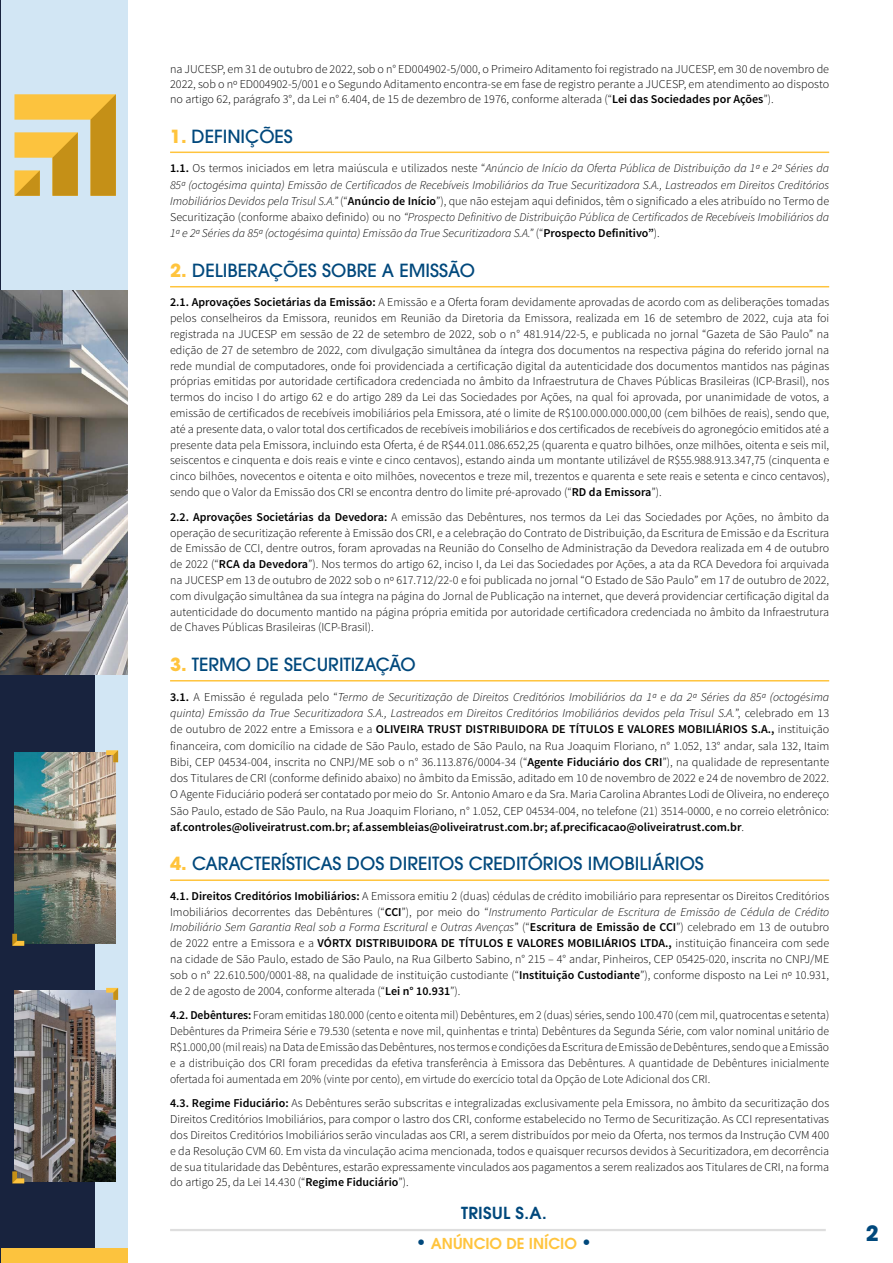
<style>
.page{position:relative;width:893px;height:1263px;background:#fff}
.page>*{position:absolute;margin:0;border:0;box-sizing:border-box;transform-origin:0 0}
.t1{font:700 21px "ITC Avant Garde Pro";color:#00487c}
.t2{font:500 18px "ITC Avant Garde Pro";color:#00487c}
.t3{font:600 16.5px "ITC Avant Garde Pro";letter-spacing:.02em;color:#00487c}
.t4{font:600 15px "ITC Avant Garde Pro";color:#ffc43d}
.t5{font:300 12px/15.8px "Source Sans Pro";color:#000;text-align:justify}
.t6{font:italic 300 12px/16.2px "Source Sans Pro";color:#000;text-align:justify}
.s1{font-weight:600}
.s2{font-weight:700;color:#ffc43d}
.s3{font-weight:600;font-style:normal}
.s4{font-style:normal}
.s5{font-style:italic}
.s6{font-size:18px;color:#00487c}
</style>
<div class="page">
<hr style="left:170px;top:1229px;width:656px;height:2px;background:#ccc">
<div style="left:1px;top:0;width:127px;height:1263px;background:#d2e6f4"></div>
<div style="left:1px;top:0;width:94px;height:1263px;background:#18233e"></div>
<div style="left:1px;top:0;width:127px;height:290px;background:#d2e6f4"></div>
<img style="left:1px;top:290px;width:127px;height:385px">
<div style="left:1px;top:1249px;width:127px;height:14px;background:#fcc33e"></div>
<img style="left:15px;top:752px;width:101px;height:191px">
<svg style="left:106px;top:750px;width:12px;height:12px"></svg>
<svg style="left:12px;top:934px;width:12px;height:12px"></svg>
<img style="left:15px;top:990px;width:101px;height:191px">
<svg style="left:106px;top:988px;width:12px;height:12px"></svg>
<svg style="left:12px;top:1171px;width:12px;height:12px"></svg>
<svg style="left:14px;top:94px;width:102px;height:102px"></svg>
<hr style="left:170px;top:152px;width:659px;height:1px;background:#ffc43d">
<hr style="left:170px;top:286px;width:659px;height:1px;background:#ffc43d">
<hr style="left:170px;top:680px;width:659px;height:1px;background:#ffc43d">
<hr style="left:170px;top:879px;width:659px;height:2px;background:#ffc43d">
<p class="t5" style="left:170px;top:61px;width:661px;line-height:15px">na JUCESP, em 31 de outubro de 2022, sob o n° ED004902-5/000, o Primeiro Aditamento foi registrado na JUCESP, em 30 de novembro de 2022, sob o nº ED004902-5/001 e o Segundo Aditamento encontra-se em fase de registro perante a JUCESP, em atendimento ao disposto no artigo 62, parágrafo 3°, da Lei n° 6.404, de 15 de dezembro de 1976, conforme alterada (“<span class="s1">Lei das Sociedades por Ações</span>”).</p>
<h2 class="t2" style="left:170px;top:124px;width:124px"><span class="s2">1.</span> DEFINIÇÕES</h2>
<p class="t6" style="left:170px;top:160px;width:661px"><span class="s3">1.1.</span> <span class="s4">Os termos iniciados em letra maiúscula e utilizados neste “</span>Anúncio de Início da Oferta Pública de Distribuição da 1ª e 2ª Séries da 85ª (octogésima quinta) Emissão de Certificados de Recebíveis Imobiliários da True Securitizadora S.A., Lastreados em Direitos Creditórios Imobiliários Devidos pela Trisul S.A.” <span class="s4">(“</span><span class="s3">Anúncio de Início</span><span class="s4">”), que não estejam aqui definidos, têm o significado a eles atribuído no Termo de Securitização (conforme abaixo definido) ou no</span> “Prospecto Definitivo de Distribuição Pública de Certificados de Recebíveis Imobiliários da 1ª e 2ª Séries da 85ª (octogésima quinta) Emissão da True Securitizadora S.A.” <span class="s4">(“</span><span class="s3">Prospecto Definitivo”</span><span class="s4">).</span></p>
<h2 class="t2" style="left:170px;top:259px;width:306px"><span class="s2">2.</span> DELIBERAÇÕES SOBRE A EMISSÃO</h2>
<p class="t5" style="left:170px;top:294px;width:661px"><span class="s1">2.1. Aprovações Societárias da Emissão:</span> A Emissão e a Oferta foram devidamente aprovadas de acordo com as deliberações tomadas pelos conselheiros da Emissora, reunidos em Reunião da Diretoria da Emissora, realizada em 16 de setembro de 2022, cuja ata foi registrada na JUCESP em sessão de 22 de setembro de 2022, sob o n° 481.914/22-5, e publicada no jornal “Gazeta de São Paulo” na edição de 27 de setembro de 2022, com divulgação simultânea da íntegra dos documentos na respectiva página do referido jornal na rede mundial de computadores, onde foi providenciada a certificação digital da autenticidade dos documentos mantidos nas páginas próprias emitidas por autoridade certificadora credenciada no âmbito da Infraestrutura de Chaves Públicas Brasileiras (ICP-Brasil), nos termos do inciso I do artigo 62 e do artigo 289 da Lei das Sociedades por Ações, na qual foi aprovada, por unanimidade de votos, a emissão de certificados de recebíveis imobiliários pela Emissora, até o limite de R$100.000.000.000,00 (cem bilhões de reais), sendo que, até a presente data, o valor total dos certificados de recebíveis imobiliários e dos certificados de recebíveis do agronegócio emitidos até a presente data pela Emissora, incluindo esta Oferta, é de R$44.011.086.652,25 (quarenta e quatro bilhões, onze milhões, oitenta e seis mil, seiscentos e cinquenta e dois reais e vinte e cinco centavos), estando ainda um montante utilizável de R$55.988.913.347,75 (cinquenta e cinco bilhões, novecentos e oitenta e oito milhões, novecentos e treze mil, trezentos e quarenta e sete reais e setenta e cinco centavos), sendo que o Valor da Emissão dos CRI se encontra dentro do limite pré-aprovado (“<span class="s1">RD da Emissora</span>”).</p>
<p class="t5" style="left:170px;top:509px;width:661px"><span class="s1">2.2. Aprovações Societárias da Devedora:</span> A emissão das Debêntures, nos termos da Lei das Sociedades por Ações, no âmbito da operação de securitização referente à Emissão dos CRI, e a celebração do Contrato de Distribuição, da Escritura de Emissão e da Escritura de Emissão de CCI, dentre outros, foram aprovadas na Reunião do Conselho de Administração da Devedora realizada em 4 de outubro de 2022 (“<span class="s1">RCA da Devedora</span>”). Nos termos do artigo 62, inciso I, da Lei das Sociedades por Ações, a ata da RCA Devedora foi arquivada na JUCESP em 13 de outubro de 2022 sob o nº 617.712/22-0 e foi publicada no jornal “O Estado de São Paulo” em 17 de outubro de 2022, com divulgação simultânea da sua íntegra na página do Jornal de Publicação na internet, que deverá providenciar certificação digital da autenticidade do documento mantido na página própria emitida por autoridade certificadora credenciada no âmbito da Infraestrutura de Chaves Públicas Brasileiras (ICP-Brasil).</p>
<h2 class="t2" style="left:170px;top:653px;width:247px"><span class="s2">3.</span> TERMO DE SECURITIZAÇÃO</h2>
<p class="t5" style="left:170px;top:689px;width:661px;line-height:16.2px"><span class="s1">3.1.</span> A Emissão é regulada pelo “<span class="s5">Termo de Securitização de Direitos Creditórios Imobiliários da 1ª e da 2ª Séries da 85ª (octogésima quinta) Emissão da True Securitizadora S.A., Lastreados em Direitos Creditórios Imobiliários devidos pela Trisul S.A.</span>”, celebrado em 13 de outubro de 2022 entre a Emissora e a <span class="s1">OLIVEIRA TRUST DISTRIBUIDORA DE TÍTULOS E VALORES MOBILIÁRIOS S.A.,</span> instituição financeira, com domicílio na cidade de São Paulo, estado de São Paulo, na Rua Joaquim Floriano, n° 1.052, 13° andar, sala 132, Itaim Bibi, CEP 04534-004, inscrita no CNPJ/ME sob o n° 36.113.876/0004-34 (“<span class="s1">Agente Fiduciário dos CRI</span>”), na qualidade de representante dos Titulares de CRI (conforme definido abaixo) no âmbito da Emissão, aditado em 10 de novembro de 2022 e 24 de novembro de 2022.<br>O Agente Fiduciário poderá ser contatado por meio do Sr. Antonio Amaro e da Sra. Maria Carolina Abrantes Lodi de Oliveira, no endereço São Paulo, estado de São Paulo, na Rua Joaquim Floriano, n° 1.052, CEP 04534-004, no telefone (21) 3514-0000, e no correio eletrônico: <span class="s1">af.controles@oliveiratrust.com.br; af.assembleias@oliveiratrust.com.br; af.precificacao@oliveiratrust.com.br</span>.</p>
<h2 class="t2" style="left:170px;top:852px;width:535px"><span class="s2">4.</span> CARACTERÍSTICAS DOS DIREITOS CREDITÓRIOS IMOBILIÁRIOS</h2>
<p class="t5" style="left:170px;top:888px;width:661px"><span class="s1">4.1. Direitos Creditórios Imobiliários:</span> A Emissora emitiu 2 (duas) cédulas de crédito imobiliário para representar os Direitos Creditórios Imobiliários decorrentes das Debêntures (“<span class="s1">CCI</span>”), por meio do “<span class="s5">Instrumento Particular de Escritura de Emissão de Cédula de Crédito Imobiliário Sem Garantia Real sob a Forma Escritural e Outras Avenças</span>” (“<span class="s1">Escritura de Emissão de CCI</span>”) celebrado em 13 de outubro de 2022 entre a Emissora e a <span class="s1">VÓRTX DISTRIBUIDORA DE TÍTULOS E VALORES MOBILIÁRIOS LTDA.,</span> instituição financeira com sede na cidade de São Paulo, estado de São Paulo, na Rua Gilberto Sabino, n° 215 – 4° andar, Pinheiros, CEP 05425-020, inscrita no CNPJ/ME sob o n° 22.610.500/0001-88, na qualidade de instituição custodiante (“<span class="s1">Instituição Custodiante</span>”), conforme disposto na Lei nº 10.931, de 2 de agosto de 2004, conforme alterada (“<span class="s1">Lei n° 10.931</span>”).</p>
<p class="t5" style="left:170px;top:1007px;width:661px"><span class="s1">4.2. Debêntures:</span> Foram emitidas 180.000 (cento e oitenta mil) Debêntures, em 2 (duas) séries, sendo 100.470 (cem mil, quatrocentas e setenta)<br>Debêntures da Primeira Série e 79.530 (setenta e nove mil, quinhentas e trinta) Debêntures da Segunda Série, com valor nominal unitário de R$1.000,00 (mil reais) na Data de Emissão das Debêntures, nos termos e condições da Escritura de Emissão de Debêntures, sendo que a Emissão e a distribuição dos CRI foram precedidas da efetiva transferência à Emissora das Debêntures. A quantidade de Debêntures inicialmente ofertada foi aumentada em 20% (vinte por cento), em virtude do exercício total da Opção de Lote Adicional dos CRI.</p>
<p class="t5" style="left:170px;top:1096px;width:661px"><span class="s1">4.3. Regime Fiduciário:</span> As Debêntures serão subscritas e integralizadas exclusivamente pela Emissora, no âmbito da securitização dos Direitos Creditórios Imobiliários, para compor o lastro dos CRI, conforme estabelecido no Termo de Securitização. As CCI representativas dos Direitos Creditórios Imobiliários serão vinculadas aos CRI, a serem distribuídos por meio da Oferta, nos termos da Instrução CVM 400 e da Resolução CVM 60. Em vista da vinculação acima mencionada, todos e quaisquer recursos devidos à Securitizadora, em decorrência de sua titularidade das Debêntures, estarão expressamente vinculados aos pagamentos a serem realizados aos Titulares de CRI, na forma do artigo 25, da Lei 14.430 (“<span class="s1">Regime Fiduciário</span>”).</p>
<h3 class="t3" style="left:461px;top:1202px;width:87px">TRISUL S.A.</h3>
<p class="t4" style="left:416px;top:1234px;width:178px"><span class="s6">•</span> ANÚNCIO DE INÍCIO <span class="s6">•</span></p>
<h1 class="t1" style="left:866px;top:1219px;width:14px">2</h1>
</div>
